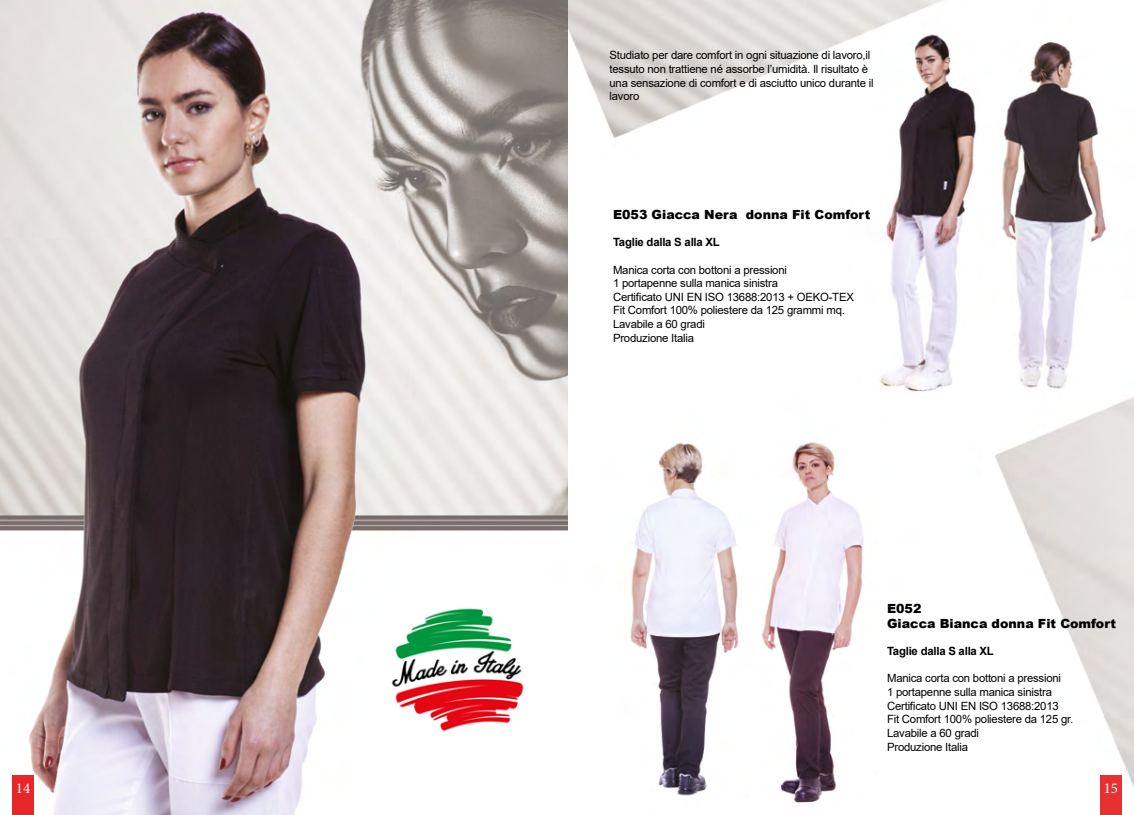
<style>
.page{position:relative;width:1134px;height:815px;background:#fff}
.page>*{position:absolute;margin:0;border:0;box-sizing:border-box;transform-origin:0 0}
.t1{font:15px "Minion Pro";color:#fff}
.t2{font:900 12.62px/15.1px "Arial";color:#000}
.t3{font:11.38px/13.6px "Arial";letter-spacing:-.02em;color:#000}
.t4{font:700 11.38px "Arial";letter-spacing:-.02em;color:#000}
</style>
<div class="page">
<img style="left:0;top:0;width:1134px;height:815px">
<img style="left:386px;top:605px;width:145px;height:130px">
<div style="left:1100px;top:775px;width:21px;height:40px;background:#e73032"></div>
<div style="left:12px;top:775px;width:22px;height:40px;background:#e62629"></div>
<p class="t3" style="left:609px;top:48px;width:266px">Studiato per dare comfort in ogni situazione di lavoro,il tessuto non trattiene né assorbe l’umidità. Il risultato è una sensazione di comfort e di asciutto unico durante il lavoro</p>
<p class="t2" style="left:613px;top:207px;width:259px">E053 Giacca Nera donna Fit Comfort</p>
<p class="t4" style="left:613px;top:234px;width:108px">Taglie dalla S alla XL</p>
<p class="t3" style="left:613px;top:263px;width:242px">Manica corta con bottoni a pressioni<br>1 portapenne sulla manica sinistra<br>Certificato UNI EN ISO 13688:2013 + OEKO-TEX Fit Comfort 100% poliestere da 125 grammi mq.<br>Lavabile a 60 gradi<br>Produzione Italia</p>
<p class="t2" style="left:887px;top:600px;width:231px">E052<br>Giacca Bianca donna Fit Comfort</p>
<p class="t4" style="left:887px;top:643px;width:108px">Taglie dalla S alla XL</p>
<p class="t3" style="left:887px;top:672px;width:188px">Manica corta con bottoni a pressioni<br>1 portapenne sulla manica sinistra<br>Certificato UNI EN ISO 13688:2013<br>Fit Comfort 100% poliestere da 125 gr.<br>Lavabile a 60 gradi<br>Produzione Italia</p>
<h1 class="t1" style="left:16px;top:778px;width:16px">14</h1>
<h1 class="t1" style="left:1104px;top:778px;width:16px">15</h1>
</div>
